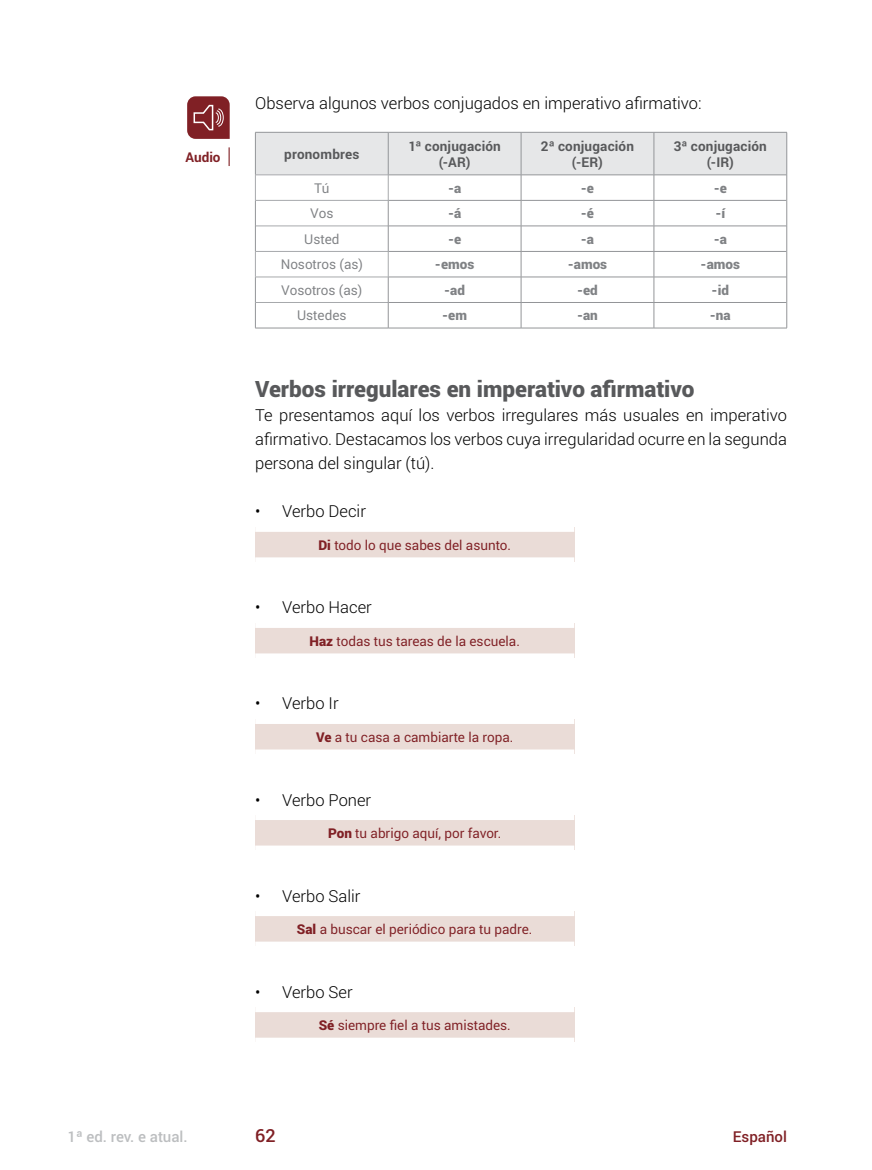
<style>
.page{position:relative;width:872px;height:1170px;background:#fff}
.page>*{position:absolute;margin:0;border:0;box-sizing:border-box;transform-origin:0 0}
.t1{font:900 22.5px "Roboto";color:#58595b}
.t2{font:500 18px "Roboto";color:#802025}
.t3{font:300 16.5px/24px "Roboto";color:#000;text-align:justify}
.t4{font:500 15px "Roboto";color:#bcbec0}
.t5{font:500 15px "Roboto";color:#802025}
.t6{font:13.5px "Roboto";color:#802025}
.t7{font:700 13.5px/16.2px "Roboto";letter-spacing:.015em;color:#58595b;text-align:center}
.t8{font:900 13.5px "Roboto";color:#808285}
.t9{font:13.5px "Roboto";color:#808285}
.t10{font:700 13.5px "Roboto";color:#802025}
.s1{font-weight:900}
</style>
<div class="page">
<svg style="left:255px;top:132px;width:532px;height:196px"></svg>
<hr style="left:255px;top:328px;width:133px;height:1px;background:#939598">
<hr style="left:388px;top:328px;width:133px;height:1px;background:#939598">
<hr style="left:521px;top:328px;width:133px;height:1px;background:#939598">
<hr style="left:654px;top:328px;width:133px;height:1px;background:#939598">
<hr style="left:388px;top:174px;width:133px;height:1px;background:#939598">
<hr style="left:521px;top:174px;width:133px;height:1px;background:#939598">
<hr style="left:654px;top:174px;width:132px;height:1px;background:#939598">
<hr style="left:388px;top:200px;width:133px;height:1px;background:#939598">
<hr style="left:521px;top:200px;width:133px;height:1px;background:#939598">
<hr style="left:654px;top:200px;width:132px;height:1px;background:#939598">
<hr style="left:388px;top:226px;width:133px;height:1px;background:#939598">
<hr style="left:521px;top:226px;width:133px;height:1px;background:#939598">
<hr style="left:654px;top:226px;width:132px;height:1px;background:#939598">
<hr style="left:388px;top:251px;width:133px;height:1px;background:#939598">
<hr style="left:521px;top:251px;width:133px;height:1px;background:#939598">
<hr style="left:654px;top:251px;width:132px;height:1px;background:#939598">
<hr style="left:388px;top:277px;width:133px;height:1px;background:#939598">
<hr style="left:521px;top:277px;width:133px;height:1px;background:#939598">
<hr style="left:654px;top:277px;width:132px;height:1px;background:#939598">
<hr style="left:388px;top:302px;width:133px;height:1px;background:#939598">
<hr style="left:521px;top:302px;width:133px;height:1px;background:#939598">
<hr style="left:654px;top:302px;width:132px;height:1px;background:#939598">
<div style="left:255px;top:527px;width:319px;height:34px;background:#eadcd7"></div>
<div style="left:255px;top:523px;width:319px;height:9px;background:#fff"></div>
<div style="left:255px;top:557px;width:319px;height:9px;background:#fff"></div>
<div style="left:255px;top:623px;width:319px;height:34px;background:#eadcd7"></div>
<div style="left:255px;top:619px;width:319px;height:9px;background:#fff"></div>
<div style="left:255px;top:653px;width:319px;height:9px;background:#fff"></div>
<div style="left:255px;top:719px;width:319px;height:34px;background:#eadcd7"></div>
<div style="left:255px;top:715px;width:319px;height:9px;background:#fff"></div>
<div style="left:255px;top:749px;width:319px;height:9px;background:#fff"></div>
<div style="left:255px;top:815px;width:319px;height:34px;background:#eadcd7"></div>
<div style="left:255px;top:811px;width:319px;height:9px;background:#fff"></div>
<div style="left:255px;top:845px;width:319px;height:9px;background:#fff"></div>
<div style="left:255px;top:911px;width:319px;height:34px;background:#eadcd7"></div>
<div style="left:255px;top:907px;width:319px;height:9px;background:#fff"></div>
<div style="left:255px;top:941px;width:319px;height:9px;background:#fff"></div>
<div style="left:255px;top:1007px;width:319px;height:34px;background:#eadcd7"></div>
<div style="left:255px;top:1003px;width:319px;height:9px;background:#fff"></div>
<div style="left:255px;top:1037px;width:319px;height:9px;background:#fff"></div>
<svg style="left:228px;top:147px;width:2px;height:19px"></svg>
<svg style="left:187px;top:96px;width:43px;height:43px;background:#913e42"></svg>
<p class="t10" style="left:185px;top:148px;width:37px">Audio</p>
<p class="t3" style="left:255px;top:91px;width:448px">Observa algunos verbos conjugados en imperativo afirmativo:</p>
<p class="t7" style="left:284px;top:145px;width:77px">pronombres</p>
<p class="t7" style="left:408px;top:137px;width:94px">1ª conjugación (-AR)</p>
<p class="t7" style="left:541px;top:137px;width:95px">2ª conjugación (-ER)</p>
<p class="t7" style="left:674px;top:137px;width:95px">3ª conjugación (-IR)</p>
<p class="t9" style="left:314px;top:178px;width:17px">Tú</p>
<p class="t8" style="left:448px;top:178px;width:15px">-a</p>
<p class="t8" style="left:581px;top:178px;width:15px">-e</p>
<p class="t8" style="left:713px;top:178px;width:15px">-e</p>
<p class="t9" style="left:310px;top:204px;width:25px">Vos</p>
<p class="t8" style="left:448px;top:204px;width:15px">-á</p>
<p class="t8" style="left:581px;top:204px;width:15px">-é</p>
<p class="t8" style="left:715px;top:204px;width:11px">-í</p>
<p class="t9" style="left:304px;top:229px;width:37px">Usted</p>
<p class="t8" style="left:448px;top:229px;width:15px">-e</p>
<p class="t8" style="left:581px;top:229px;width:15px">-a</p>
<p class="t8" style="left:713px;top:229px;width:15px">-a</p>
<p class="t9" style="left:281px;top:255px;width:84px">Nosotros (as)</p>
<p class="t8" style="left:435px;top:255px;width:41px">-emos</p>
<p class="t8" style="left:568px;top:255px;width:41px">-amos</p>
<p class="t8" style="left:700px;top:255px;width:41px">-amos</p>
<p class="t9" style="left:281px;top:280px;width:82px">Vosotros (as)</p>
<p class="t8" style="left:444px;top:280px;width:22px">-ad</p>
<p class="t8" style="left:577px;top:280px;width:22px">-ed</p>
<p class="t8" style="left:711px;top:280px;width:19px">-id</p>
<p class="t9" style="left:297px;top:306px;width:51px">Ustedes</p>
<p class="t8" style="left:442px;top:306px;width:26px">-em</p>
<p class="t8" style="left:577px;top:306px;width:22px">-an</p>
<p class="t8" style="left:710px;top:306px;width:22px">-na</p>
<h1 class="t1" style="left:255px;top:373px;width:441px">Verbos irregulares en imperativo afirmativo</h1>
<p class="t3" style="left:255px;top:403px;width:533px">Te presentamos aquí los verbos irregulares más usuales en imperativo afirmativo. Destacamos los verbos cuya irregularidad ocurre en la segunda persona del singular (tú).</p>
<p class="t3" style="left:255px;top:499px;width:112px">• Verbo Decir</p>
<p class="t6" style="left:318px;top:535px;width:194px"><span class="s1">Di</span> todo lo que sabes del asunto.</p>
<p class="t3" style="left:255px;top:595px;width:118px">• Verbo Hacer</p>
<p class="t6" style="left:309px;top:631px;width:212px"><span class="s1">Haz</span> todas tus tareas de la escuela.</p>
<p class="t3" style="left:255px;top:691px;width:85px">• Verbo Ir</p>
<p class="t6" style="left:316px;top:727px;width:199px"><span class="s1">Ve</span> a tu casa a cambiarte la ropa.</p>
<p class="t3" style="left:255px;top:787px;width:117px">• Verbo Poner</p>
<p class="t6" style="left:328px;top:823px;width:175px"><span class="s1">Pon</span> tu abrigo aquí, por favor.</p>
<p class="t3" style="left:255px;top:883px;width:107px">• Verbo Salir</p>
<p class="t6" style="left:297px;top:919px;width:237px"><span class="s1">Sal</span> a buscar el periódico para tu padre.</p>
<p class="t3" style="left:255px;top:979px;width:99px">• Verbo Ser</p>
<p class="t6" style="left:319px;top:1015px;width:194px"><span class="s1">Sé</span> siempre fiel a tus amistades.</p>
<p class="t4" style="left:67px;top:1125px;width:122px">1ª ed. rev. e atual.</p>
<p class="t2" style="left:255px;top:1122px;width:22px">62</p>
<p class="t5" style="left:733px;top:1125px;width:56px">Español</p>
</div>
